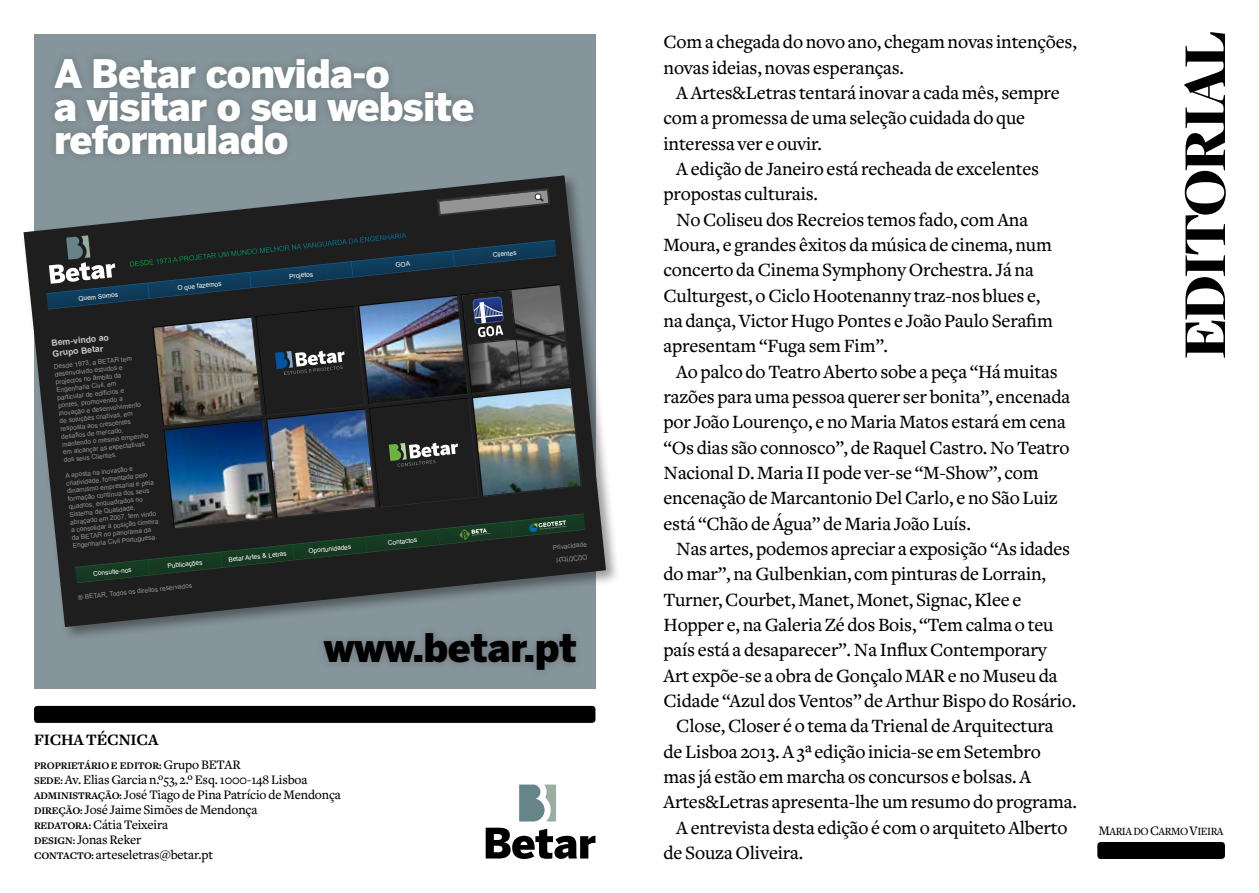
<style>
.page{position:relative;width:1259px;height:893px;background:#fff}
.page>*{position:absolute;margin:0;border:0;box-sizing:border-box;transform-origin:0 0}
.t1{font:63px "Freight Disp Black SC";letter-spacing:-.04em;color:#000}
.t2{font:900 39px/33px "Benton Sans";letter-spacing:-.02em;color:#fff}
.t3{font:900 39px "Benton Sans";letter-spacing:-.01em;color:#000}
.t4{font:500 19.5px/25.3px "Freight Text";letter-spacing:-.01em;color:#000}
.t5{font:700 16.5px "Freight Text";letter-spacing:-.01em;color:#000}
.t6{font:500 13.5px/15px "Freight Text";letter-spacing:-.01em;color:#000}
.t7{font:11.55px "Freight Text Medium SC850";letter-spacing:-.035em;color:#000;scale:.96 1}
.t8{font:700 10.5px "Freight Text";letter-spacing:-.01em;color:#000}
.t9{font:700 8.7px/10.5px "Arial";color:#c7c7c7}
.t10{font:6.6px/7.8px "Arial";color:#949494}
.t11{font:6.6px "Arial";color:#fff}
.s1{font-weight:500;font-size:13.5px}
.s2{font-weight:700;font-size:10.5px}
.s3{font-size:13.5px}
</style>
<div class="page">
<div style="left:1097px;top:842px;width:128px;height:17px;background:#000;border-radius:3px"></div>
<div style="left:34px;top:706px;width:561px;height:17px;background:#000;border-radius:3px"></div>
<svg style="left:519px;top:785px;width:37px;height:36px"></svg>
<svg style="left:486px;top:828px;width:109px;height:31px"></svg>
<div style="left:34px;top:34px;width:561px;height:655px;background:#86959b"></div>
<div style="left:46px;top:51px;width:436px;height:112px;background:#000;opacity:.2"></div>
<div style="left:315px;top:624px;width:270px;height:55px;background:#000;opacity:.2"></div>
<div style="left:21px;top:173px;width:599px;height:469px;background:#000;opacity:.4"></div>
<svg style="left:23px;top:175px;width:583px;height:452px"></svg>
<svg style="left:437px;top:188px;width:113px;height:28px"></svg>
<img style="left:46px;top:233px;width:542px;height:350px">
<h2 class="t2" style="left:54px;top:57px;width:422px">A Betar convida-o<br>a visitar o seu website reformulado</h2>
<p class="t11" style="left:78px;top:294px;width:41px;rotate:-6deg">Quem Somos</p>
<p class="t11" style="left:177px;top:284px;width:46px;rotate:-6deg">O que fazemos</p>
<p class="t11" style="left:289px;top:272px;width:25px;rotate:-6deg">Projetos</p>
<p class="t9" style="left:51px;top:338px;width:59px;rotate:-6deg">Bem-vindo ao<br>Grupo Betar</p>
<p class="t10" style="left:54px;top:363px;width:88px;rotate:-6deg">Desde 1973, a BETAR tem desenvolvido estudos e projectos no âmbito da<br>Engenharia Civil, em particular de edifícios e pontes, promovendo a inovação e desenvolvimento de soluções criativas, em resposta aos crescentes desafios de mercado, mantendo o mesmo empenho em alcançar as expectativas dos seus Clientes.</p>
<p class="t10" style="left:65px;top:472px;width:89px;rotate:-6deg">A aposta na inovação e criatividade, fomentada pelo dinamismo empresarial e pela formação contínua dos seus quadros, enquadrados no<br>Sistema de Qualidade, abraçado em 2007, tem vindo a consolidar a posição cimeira da BETAR no panorama da<br>Engenharia Civil Portuguesa.</p>
<p class="t11" style="left:93px;top:569px;width:40px;rotate:-6deg">Consulte-nos</p>
<p class="t11" style="left:167px;top:562px;width:37px;rotate:-6deg">Publicações</p>
<p class="t11" style="left:228px;top:555px;width:60px;rotate:-6deg">Betar Artes &amp; Letras</p>
<p class="t11" style="left:308px;top:547px;width:44px;rotate:-6deg">Oportunidades</p>
<p class="t10" style="left:78px;top:593px;width:116px;rotate:-6deg">® BETAR, Todos os direitos reservados</p>
<p class="t11" style="left:387px;top:538px;width:31px;rotate:-6deg">Contactos</p>
<p class="t11" style="left:492px;top:251px;width:25px;rotate:-6deg">Clientes</p>
<p class="t10" style="left:552px;top:544px;width:36px;rotate:-6deg">Privacidade</p>
<h2 class="t3" style="left:324px;top:625px;width:254px">www.betar.pt</h2>
<p class="t5" style="left:34px;top:731px;width:126px">FICHA TÉCNICA</p>
<p class="t8" style="left:34px;top:760px;width:208px">PROPRIETÁRIO E EDITOR: <span class="s1">Grupo BETAR</span></p>
<p class="t6" style="left:34px;top:772px;width:308px"><span class="s2">SEDE:</span> Av. Elias Garcia n.º53, 2.º Esq. 1000-148 Lisboa <span class="s2">ADMINISTRAÇÃO:</span> José Tiago de Pina Patrício de Mendonça <span class="s2">DIREÇÃO:</span> José Jaime Simões de Mendonça<br><span class="s2">REDATORA:</span> Cátia Teixeira<br><span class="s2">DESIGN:</span> Jonas Reker<br><span class="s2">CONTACTO:</span> arteseletras@betar.pt</p>
<p class="t4" style="left:663px;top:30px;width:415px">Com a chegada do novo ano, chegam novas intenções, novas ideias, novas esperanças.</p>
<p class="t4" style="left:663px;top:80px;width:398px;text-indent:13px">A Artes&amp;Letras tentará inovar a cada mês, sempre com a promessa de uma seleção cuidada do que interessa ver e ouvir.</p>
<p class="t4" style="left:663px;top:156px;width:377px;text-indent:13px">A edição de Janeiro está recheada de excelentes propostas culturais.</p>
<p class="t4" style="left:663px;top:207px;width:391px;text-indent:13px">No Coliseu dos Recreios temos fado, com Ana Moura, e grandes êxitos da música de cinema, num concerto da Cinema Symphony Orchestra. Já na Culturgest, o Ciclo Hootenanny traz-nos blues e, na dança, Victor Hugo Pontes e João Paulo Serafim apresentam “Fuga sem Fim”.</p>
<p class="t4" style="left:663px;top:359px;width:408px;text-indent:13px">Ao palco do Teatro Aberto sobe a peça “Há muitas razões para uma pessoa querer ser bonita”, encenada por João Lourenço, e no Maria Matos estará em cena “Os dias são connosco”, de Raquel Castro. No Teatro Nacional D. Maria II pode ver-se “M-Show”, com encenação de Marcantonio Del Carlo, e no São Luiz está “Chão de Água” de Maria João Luís.</p>
<p class="t4" style="left:676px;top:536px;width:395px">Nas artes, podemos apreciar a exposição “As idades</p>
<p class="t4" style="left:663px;top:562px;width:384px">do mar”, na Gulbenkian, com pinturas de Lorrain,</p>
<p class="t4" style="left:663px;top:587px;width:359px">Turner, Courbet, Manet, Monet, Signac, Klee e</p>
<p class="t4" style="left:663px;top:612px;width:391px">Hopper e, na Galeria Zé dos Bois, “Tem calma o teu</p>
<p class="t4" style="left:663px;top:638px;width:385px">país está a desaparecer”. Na Influx Contemporary</p>
<p class="t4" style="left:663px;top:663px;width:395px">Art expõe-se a obra de Gonçalo MAR e no Museu da</p>
<p class="t4" style="left:663px;top:688px;width:414px">Cidade “Azul dos Ventos” de Arthur Bispo do Rosário.</p>
<p class="t4" style="left:676px;top:714px;width:379px">Close, Closer é o tema da Trienal de Arquitectura</p>
<p class="t4" style="left:663px;top:739px;width:379px">de Lisboa 2013. A 3ª edição inicia-se em Setembro</p>
<p class="t4" style="left:663px;top:764px;width:369px">mas já estão em marcha os concursos e bolsas. A</p>
<p class="t4" style="left:663px;top:790px;width:415px">Artes&amp;Letras apresenta-lhe um resumo do programa.</p>
<p class="t4" style="left:676px;top:815px;width:393px">A entrevista desta edição é com o arquiteto Alberto</p>
<p class="t4" style="left:663px;top:840px;width:141px">de Souza Oliveira.</p>
<h1 class="t1" style="left:1170px;top:359px;width:330px;rotate:-90deg">Editorial</h1>
<p class="t7" style="left:1098px;top:825px;width:131px"><span class="s3">M</span>ARIADO <span class="s3">C</span>ARMO <span class="s3">V</span>IEIRA</p>
</div>
